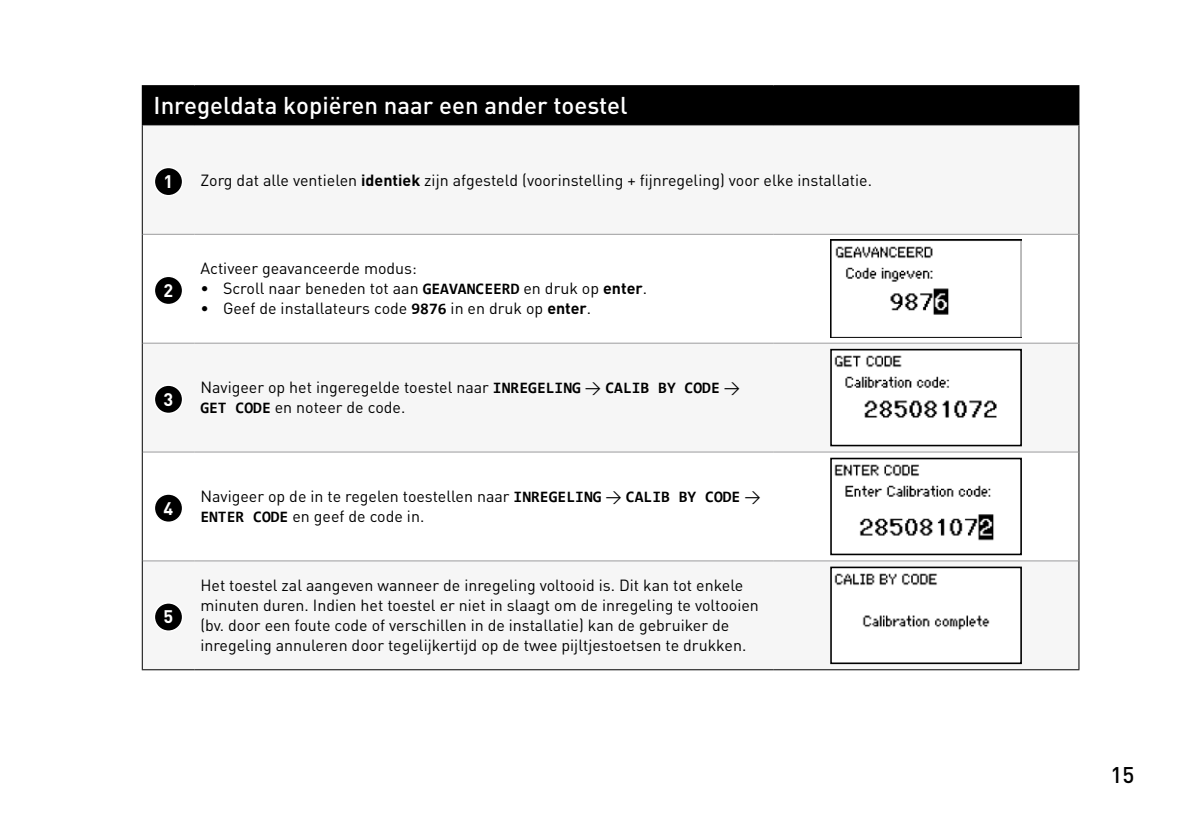
<style>
.page{position:relative;width:1191px;height:840px;background:#fff}
.page>*{position:absolute;margin:0;border:0;box-sizing:border-box;transform-origin:0 0}
.t1{font:500 24px "DINOT";color:#fff}
.t2{font:500 22.4px "DINOT";color:#000}
.t3{font:700 18px "DINOT";color:#fff}
.t4{font:16px/20px "DINOT";color:#000}
.s1{font-weight:700}
.s2{font-family:"Consolas";font-weight:700}
</style>
<div class="page">
<div style="left:142px;top:86px;width:937px;height:39px;background:#000"></div>
<div style="left:143px;top:233px;width:935px;height:432px;background:#f6f6f6"></div>
<svg style="left:143px;top:235px;width:935px;height:325px"></svg>
<hr style="left:142px;top:85px;width:53px;height:1px;background:#000">
<hr style="left:195px;top:85px;width:578px;height:1px;background:#000">
<hr style="left:773px;top:85px;width:306px;height:1px;background:#000">
<hr style="left:142px;top:125px;width:1px;height:109px;background:#000">
<hr style="left:1078px;top:125px;width:1px;height:109px;background:#000">
<hr style="left:142px;top:234px;width:1px;height:109px;background:#000">
<hr style="left:1078px;top:234px;width:1px;height:109px;background:#000">
<hr style="left:142px;top:343px;width:1px;height:109px;background:#000">
<hr style="left:1078px;top:343px;width:1px;height:109px;background:#000">
<hr style="left:142px;top:452px;width:1px;height:108px;background:#000">
<hr style="left:1078px;top:452px;width:1px;height:108px;background:#000">
<hr style="left:142px;top:560px;width:1px;height:109px;background:#000">
<hr style="left:1078px;top:560px;width:1px;height:109px;background:#000">
<hr style="left:142px;top:669px;width:53px;height:1px;background:#000">
<hr style="left:195px;top:669px;width:578px;height:1px;background:#000">
<hr style="left:773px;top:669px;width:306px;height:1px;background:#000">
<hr style="left:143px;top:125px;width:52px;height:1px;background:#9c9c9d">
<hr style="left:195px;top:125px;width:578px;height:1px;background:#9c9c9d">
<hr style="left:773px;top:125px;width:305px;height:1px;background:#9c9c9d">
<hr style="left:143px;top:234px;width:52px;height:1px;background:#9c9c9d">
<hr style="left:195px;top:234px;width:578px;height:1px;background:#9c9c9d">
<hr style="left:773px;top:234px;width:305px;height:1px;background:#9c9c9d">
<hr style="left:143px;top:342px;width:52px;height:1px;background:#9c9c9d">
<hr style="left:195px;top:342px;width:578px;height:1px;background:#9c9c9d">
<hr style="left:773px;top:342px;width:305px;height:1px;background:#9c9c9d">
<hr style="left:143px;top:451px;width:52px;height:1px;background:#9c9c9d">
<hr style="left:195px;top:451px;width:578px;height:1px;background:#9c9c9d">
<hr style="left:773px;top:451px;width:305px;height:1px;background:#9c9c9d">
<hr style="left:143px;top:560px;width:52px;height:1px;background:#9c9c9d">
<hr style="left:195px;top:560px;width:578px;height:1px;background:#9c9c9d">
<hr style="left:773px;top:560px;width:305px;height:1px;background:#9c9c9d">
<div style="left:154px;top:167px;width:29px;height:29px;background:#000;border-radius:50%"></div>
<div style="left:154px;top:166px;width:29px;height:30px;border:2px solid #fff;border-radius:50%"></div>
<div style="left:154px;top:276px;width:29px;height:28px;background:#000;border-radius:50%"></div>
<div style="left:154px;top:275px;width:29px;height:30px;border:2px solid #fff;border-radius:50%"></div>
<img style="left:830px;top:240px;width:192px;height:97px">
<div style="left:154px;top:385px;width:29px;height:28px;background:#000;border-radius:50%"></div>
<div style="left:154px;top:384px;width:29px;height:30px;border:2px solid #fff;border-radius:50%"></div>
<svg style="left:830px;top:348px;width:192px;height:98px"></svg>
<div style="left:154px;top:493px;width:29px;height:29px;background:#000;border-radius:50%"></div>
<div style="left:154px;top:493px;width:29px;height:29px;border:2px solid #fff;border-radius:50%"></div>
<svg style="left:830px;top:457px;width:192px;height:98px"></svg>
<div style="left:154px;top:602px;width:29px;height:28px;background:#000;border-radius:50%"></div>
<div style="left:154px;top:601px;width:29px;height:30px;border:2px solid #fff;border-radius:50%"></div>
<svg style="left:830px;top:566px;width:192px;height:97px"></svg>
<h1 class="t1" style="left:154px;top:89px;width:475px">Inregeldata kopiëren naar een ander toestel</h1>
<p class="t3" style="left:164px;top:169px;width:11px">1</p>
<p class="t4" style="left:200px;top:169px;width:673px">Zorg dat alle ventielen <span class="s1">identiek</span> zijn afgesteld (voorinstelling + fijnregeling) voor elke installatie.</p>
<p class="t3" style="left:164px;top:278px;width:11px">2</p>
<p class="t4" style="left:200px;top:258px;width:218px">Activeer geavanceerde modus:</p>
<p class="t4" style="left:200px;top:278px;width:448px">• Scroll naar beneden tot aan <span class="s2">GEAVANCEERD</span> en druk op <span class="s1">enter</span>.</p>
<p class="t4" style="left:200px;top:298px;width:392px">• Geef de installateurs code <span class="s2">9876</span> in en druk op <span class="s1">enter</span>.</p>
<p class="t3" style="left:164px;top:387px;width:11px">3</p>
<p class="t4" style="left:200px;top:376px;width:541px">Navigeer op het ingeregelde toestel naar <span class="s2">INREGELING</span> → <span class="s2">CALIB BY CODE</span> →<br><span class="s2">GET CODE</span> en noteer de code.</p>
<p class="t3" style="left:164px;top:495px;width:11px">4</p>
<p class="t4" style="left:200px;top:485px;width:562px">Navigeer op de in te regelen toestellen naar <span class="s2">INREGELING</span> → <span class="s2">CALIB BY CODE</span> →<br><span class="s2">ENTER CODE</span> en geef de code in.</p>
<p class="t3" style="left:164px;top:604px;width:11px">5</p>
<p class="t4" style="left:200px;top:574px;width:560px">Het toestel zal aangeven wanneer de inregeling voltooid is. Dit kan tot enkele minuten duren. Indien het toestel er niet in slaagt om de inregeling te voltooien (bv. door een foute code of verschillen in de installatie) kan de gebruiker de inregeling annuleren door tegelijkertijd op de twee pijltjestoetsen te drukken.</p>
<h2 class="t2" style="left:1110px;top:759px;width:25px">15</h2>
</div>
